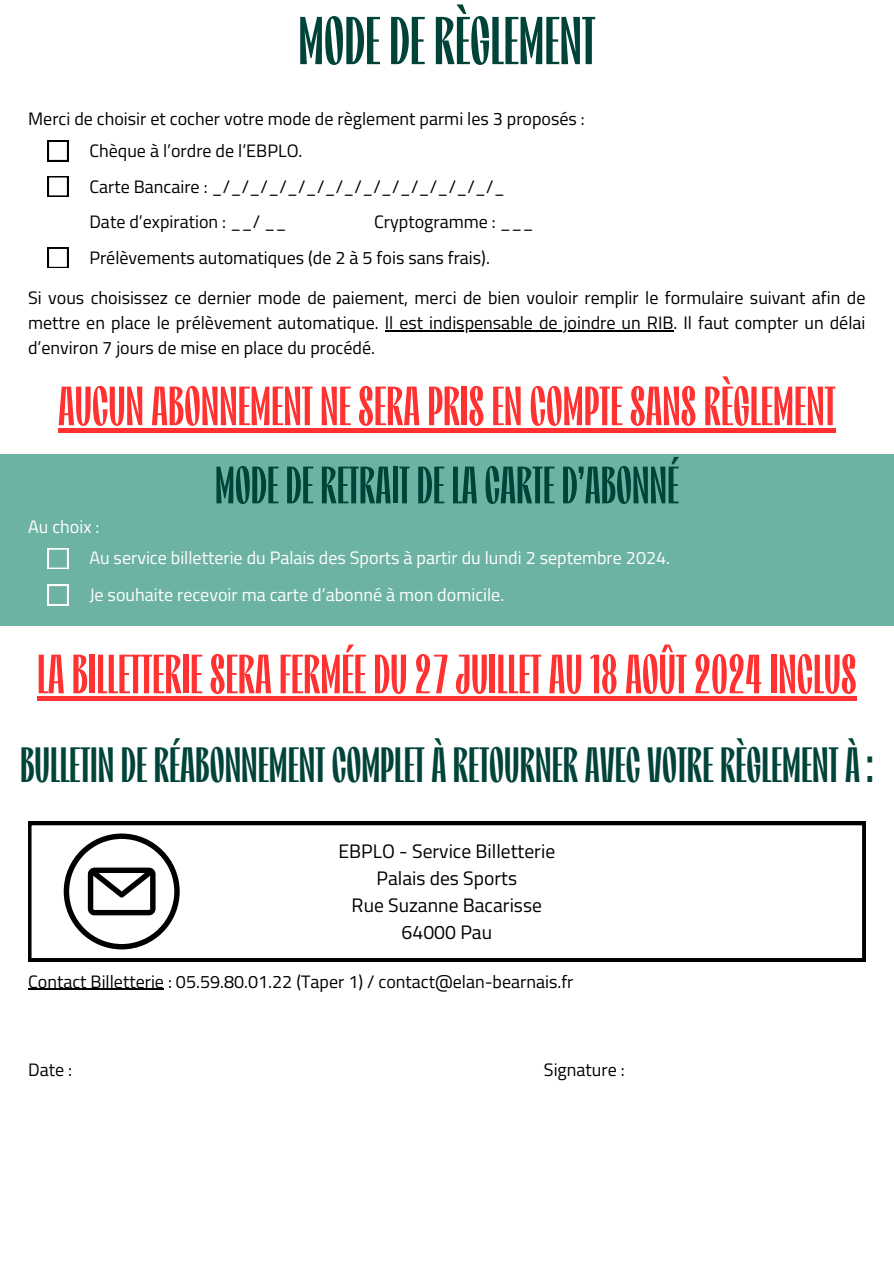
<style>
.page{position:relative;width:894px;height:1264px;background:#fff}
.page>*{position:absolute;margin:0;border:0;box-sizing:border-box;transform-origin:0 0}
.t1{font:67.5px "Kassi Display";color:#004339}
.t2{font:55.2px "Kassi Display";color:#ff3131}
.t3{font:52.5px "Kassi Display";color:#004339}
.t4{font:49.5px "Kassi Display";color:#004339}
.t5{font:19.5px "Titillium Web";color:#000}
.t6{font:18px/24.8px "Titillium Web";color:#000}
.t7{font:18px "Titillium Web";color:#fff}
</style>
<div class="page">
<svg style="left:48px;top:141px;width:20px;height:20px"></svg>
<svg style="left:48px;top:176px;width:20px;height:20px"></svg>
<svg style="left:48px;top:248px;width:20px;height:20px"></svg>
<div style="left:0;top:454px;width:893px;height:171px;background:#6db3a4"></div>
<svg style="left:48px;top:548px;width:20px;height:20px"></svg>
<svg style="left:48px;top:585px;width:20px;height:20px"></svg>
<svg style="left:28px;top:822px;width:837px;height:139px"></svg>
<svg style="left:64px;top:833px;width:116px;height:116px"></svg>
<hr style="left:384px;top:330px;width:289px;height:1px;background:#000">
<div style="left:58px;top:428px;width:777px;height:5px;background:#ff3131"></div>
<div style="left:37px;top:696px;width:819px;height:5px;background:#ff3131"></div>
<hr style="left:28px;top:988px;width:136px;height:2px;background:#000">
<h1 class="t1" style="left:298px;top:3px;width:298px">MODEDERÈGLEMENT</h1>
<p class="t6" style="left:28px;top:106px;width:558px">Merci de choisir et cocher votre mode de règlement parmi les 3 proposés :</p>
<p class="t6" style="left:89px;top:137px;width:214px">Chèque à l’ordre de l’EBPLO.</p>
<p class="t6" style="left:89px;top:173px;width:417px">Carte Bancaire : _/_/_/_/_/_/_/_/_/_/_/_/_/_/_/_</p>
<p class="t6" style="left:89px;top:209px;width:199px">Date d’expiration : __/ __</p>
<p class="t6" style="left:374px;top:209px;width:161px">Cryptogramme : ___</p>
<p class="t6" style="left:89px;top:244px;width:402px">Prélèvements automatiques (de 2 à 5 fois sans frais).</p>
<p class="t6" style="left:28px;top:285px;width:838px">Si vous choisissez ce dernier mode de paiement, merci de bien vouloir remplir le formulaire suivant afin de mettre en place le prélèvement automatique. Il est indispensable de joindre un RIB. Il faut compter un délai</p>
<p class="t6" style="left:28px;top:334px;width:348px">d’environ 7 jours de mise en place du procédé.</p>
<h2 class="t2" style="left:58px;top:375px;width:778px">AUCUNABONNEMENTNESERAPRISENCOMPTESANSRÈGLEMENT</h2>
<h2 class="t7" style="left:28px;top:513px;width:73px">Au choix :</h2>
<p class="t3" style="left:215px;top:455px;width:465px">MODEDERETRAITDE LACARTED’ABONNÉ</p>
<p class="t7" style="left:89px;top:544px;width:582px">Au service billetterie du Palais des Sports à partir du lundi 2 septembre 2024.</p>
<p class="t7" style="left:89px;top:580px;width:416px">Je souhaite recevoir ma carte d’abonné à mon domicile.</p>
<h2 class="t2" style="left:37px;top:643px;width:820px">LABILLETTERIESERAFERMÉEDU27JUILLETAU18AOÛT2024INCLUS</h2>
<h3 class="t4" style="left:20px;top:736px;width:854px">BULLETINDERÉABONNEMENTCOMPLETÀRETOURNERAVECVOTRERÈGLEMENTÀ:</h3>
<p class="t5" style="left:338px;top:835px;width:218px">EBPLO - Service Billetterie</p>
<p class="t5" style="left:376px;top:862px;width:142px">Palais des Sports</p>
<p class="t5" style="left:351px;top:889px;width:192px">Rue Suzanne Bacarisse</p>
<p class="t5" style="left:401px;top:916px;width:92px">64000 Pau</p>
<p class="t6" style="left:28px;top:968px;width:546px">Contact Billetterie : 05.59.80.01.22 (Taper 1) / contact@elan-bearnais.fr</p>
<p class="t6" style="left:28px;top:1057px;width:45px">Date :</p>
<p class="t6" style="left:543px;top:1057px;width:82px">Signature :</p>
</div>
